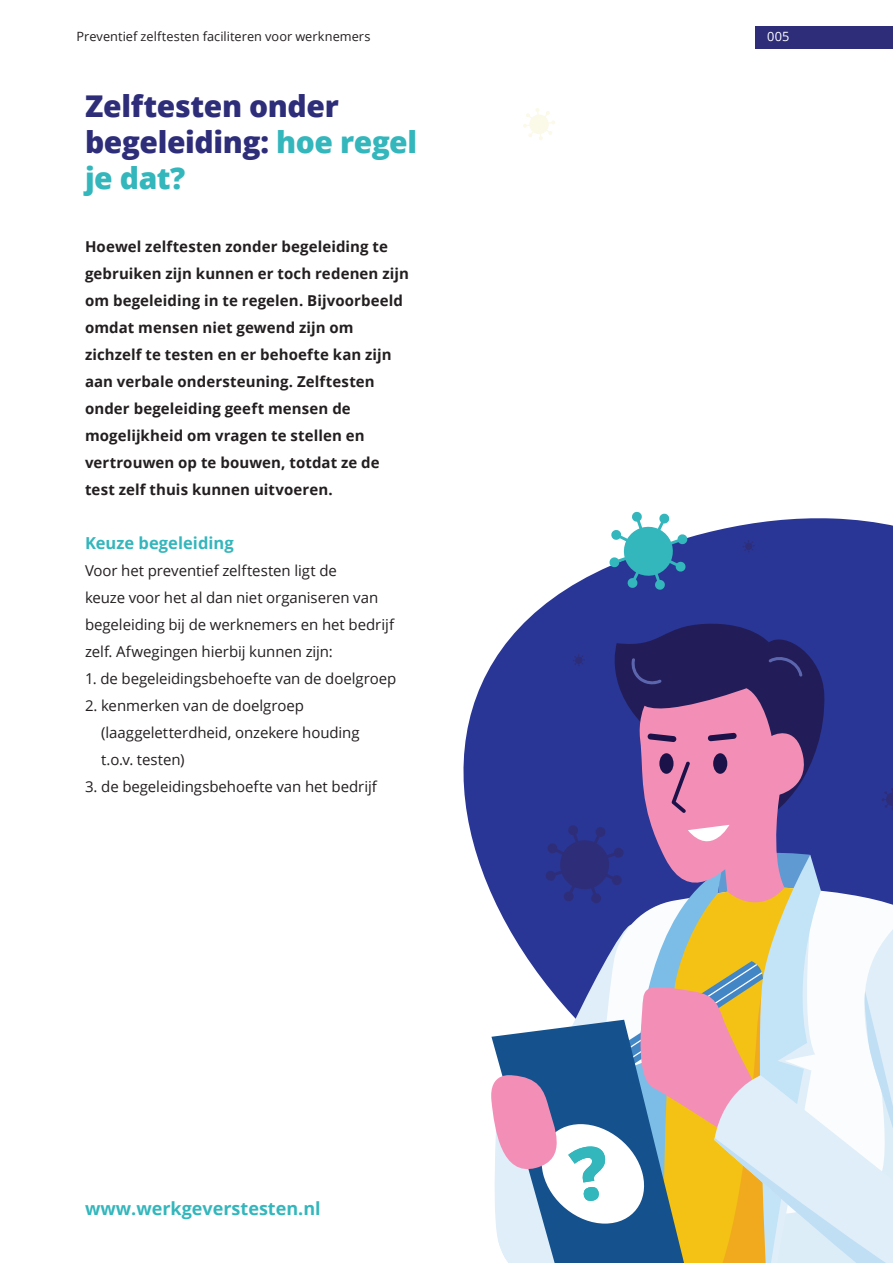
<style>
.page{position:relative;width:893px;height:1263px;background:#fff}
.page>*{position:absolute;margin:0;border:0;box-sizing:border-box;transform-origin:0 0}
.t1{font:800 30px/36px "Open Sans";letter-spacing:-.015em;color:#2e2d7a}
.t2{font:700 18px "Open Sans";color:#33b6bc}
.t3{font:700 16.5px "Open Sans";letter-spacing:.005em;color:#33b6bc}
.t4{font:700 15px/27px "Open Sans";letter-spacing:.005em;color:#231f20}
.t5{font:15px/27px "Open Sans";letter-spacing:-.005em;color:#231f20}
.t6{font:12.75px "Open Sans";letter-spacing:.005em;color:#231f20}
.t7{font:12.75px "Open Sans";color:#fff}
.s1{color:#33b6bc}
</style>
<div class="page">
<div style="left:755px;top:26px;width:138px;height:23px;background:#2e2d7a"></div>
<svg style="left:463px;top:518px;width:430px;height:375px;fill:#293695"></svg>
<svg style="left:609px;top:511px;width:79px;height:79px"></svg>
<svg style="left:743px;top:540px;width:12px;height:12px"></svg>
<svg style="left:491px;top:624px;width:402px;height:639px;background:#908aaa"></svg>
<svg style="left:523px;top:108px;width:32px;height:32px"></svg>
<p class="t6" style="left:77px;top:28px;width:295px">Preventief zelftesten faciliteren voor werknemers</p>
<p class="t7" style="left:767px;top:28px;width:24px">005</p>
<h1 class="t1" style="left:85px;top:87px;width:334px">Zelftesten onder begeleiding: <span class="s1">hoe regel je dat?</span></h1>
<p class="t4" style="left:85px;top:233px;width:325px">Hoewel zelftesten zonder begeleiding te gebruiken zijn kunnen er toch redenen zijn om begeleiding in te regelen. Bijvoorbeeld omdat mensen niet gewend zijn om zichzelf te testen en er behoefte kan zijn aan verbale ondersteuning. Zelftesten onder begeleiding geeft mensen de mogelijkheid om vragen te stellen en vertrouwen op te bouwen, totdat ze de test zelf thuis kunnen uitvoeren.</p>
<p class="t3" style="left:85px;top:531px;width:150px">Keuze begeleiding</p>
<p class="t5" style="left:85px;top:557px;width:311px">Voor het preventief zelftesten ligt de<br>keuze voor het al dan niet organiseren van begeleiding bij de werknemers en het bedrijf zelf. Afwegingen hierbij kunnen zijn:</p>
<p class="t5" style="left:85px;top:665px;width:313px">1. de begeleidingsbehoefte van de doelgroep</p>
<p class="t5" style="left:101px;top:692px;width:260px;text-indent:-16px">2. kenmerken van de doelgroep (laaggeletterdheid, onzekere houding t.o.v. testen)</p>
<p class="t5" style="left:85px;top:773px;width:294px">3. de begeleidingsbehoefte van het bedrijf</p>
<p class="t2" style="left:85px;top:1196px;width:237px">www.werkgeverstesten.nl</p>
</div>
